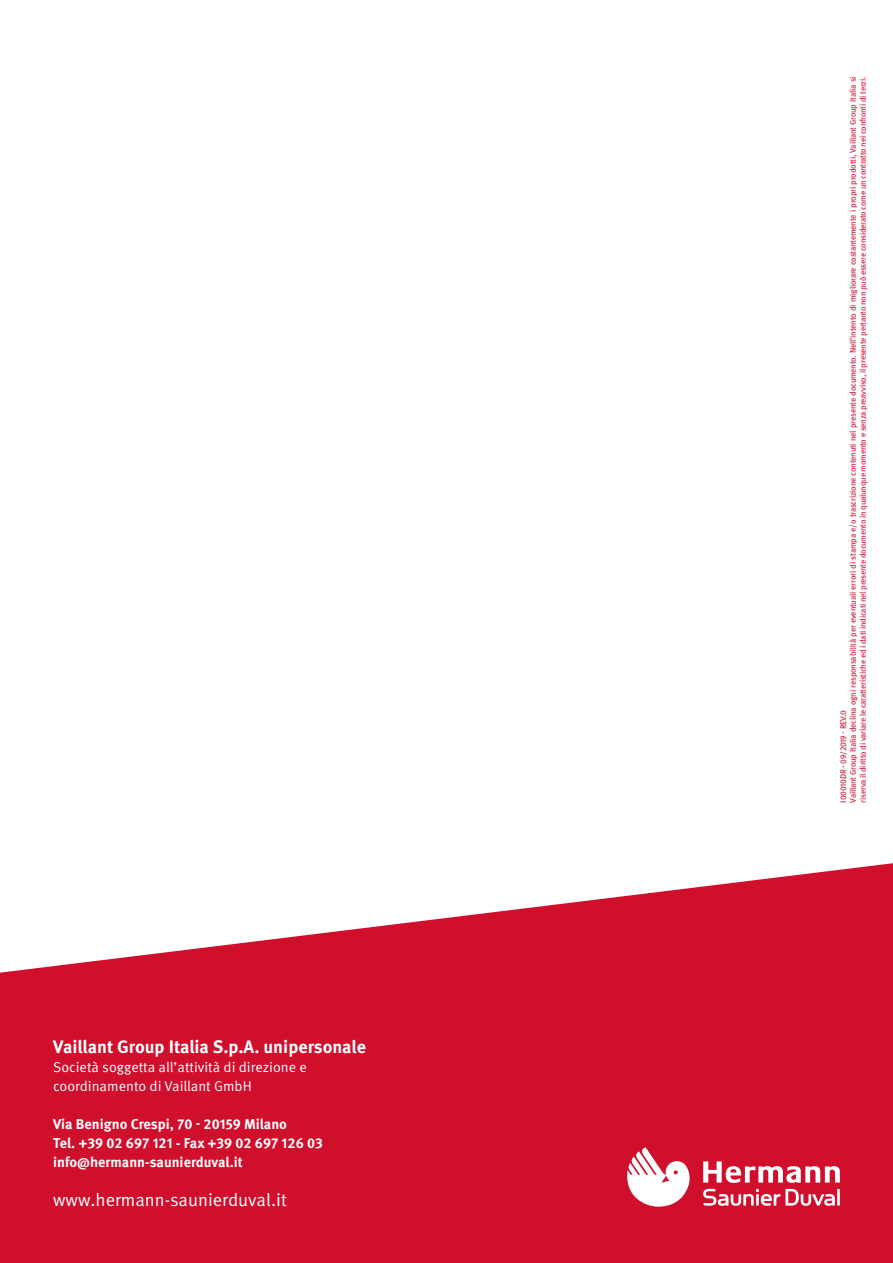
<style>
.page{position:relative;width:893px;height:1263px;background:#fff}
.page>*{position:absolute;margin:0;border:0;box-sizing:border-box;transform-origin:0 0}
.t1{font:700 18px "Meta Pro";color:#fff}
.t2{font:18px "Meta Pro Norm";color:#fff}
.t3{font:700 14.25px/19px "Meta Pro";color:#fff}
.t4{font:14.25px/19px "Meta Pro Norm";color:#fff}
.t5{font:8.25px/9.9px "Meta Pro";letter-spacing:-.025em;color:#d00f2d}
</style>
<div class="page">
<svg style="left:0;top:863px;width:893px;height:400px;background:#d6304a"></svg>
<svg style="left:703px;top:1161px;width:137px;height:22px"></svg>
<hr style="left:837px;top:1189px;width:3px;height:16px;background:#fff">
<svg style="left:703px;top:1189px;width:132px;height:17px"></svg>
<svg style="left:624px;top:1147px;width:68px;height:59px"></svg>
<h1 class="t1" style="left:53px;top:1032px;width:314px">Vaillant Group Italia S.p.A. unipersonale</h1>
<h2 class="t4" style="left:53px;top:1056px;width:255px">Società soggetta all’attività di direzione e coordinamento di Vaillant GmbH</h2>
<h2 class="t3" style="left:53px;top:1114px;width:271px">Via Benigno Crespi, 70 - 20159 Milano<br>Tel. +39 02 697 121 - Fax +39 02 697 126 03 info@hermann-saunierduval.it</h2>
<h1 class="t2" style="left:53px;top:1186px;width:235px">www.hermann-saunierduval.it</h1>
<p class="t5" style="left:838px;top:803px;width:728px;rotate:-90deg">I00010DR - 09/2019 - REV.0<br>Vaillant Group Italia declina ogni responsabilità per eventuali errori di stampa e/o trascrizione contenuti nel presente documento. Nell’intento di migliorare costantemente i propri prodotti, Vaillant Group Italia si riserva il diritto di variare le caratteristiche ed i dati indicati nel presente documento in qualunque momento e senza preavviso, il presente pertanto non può essere considerato come un contratto nei confronti di terzi.</p>
</div>
